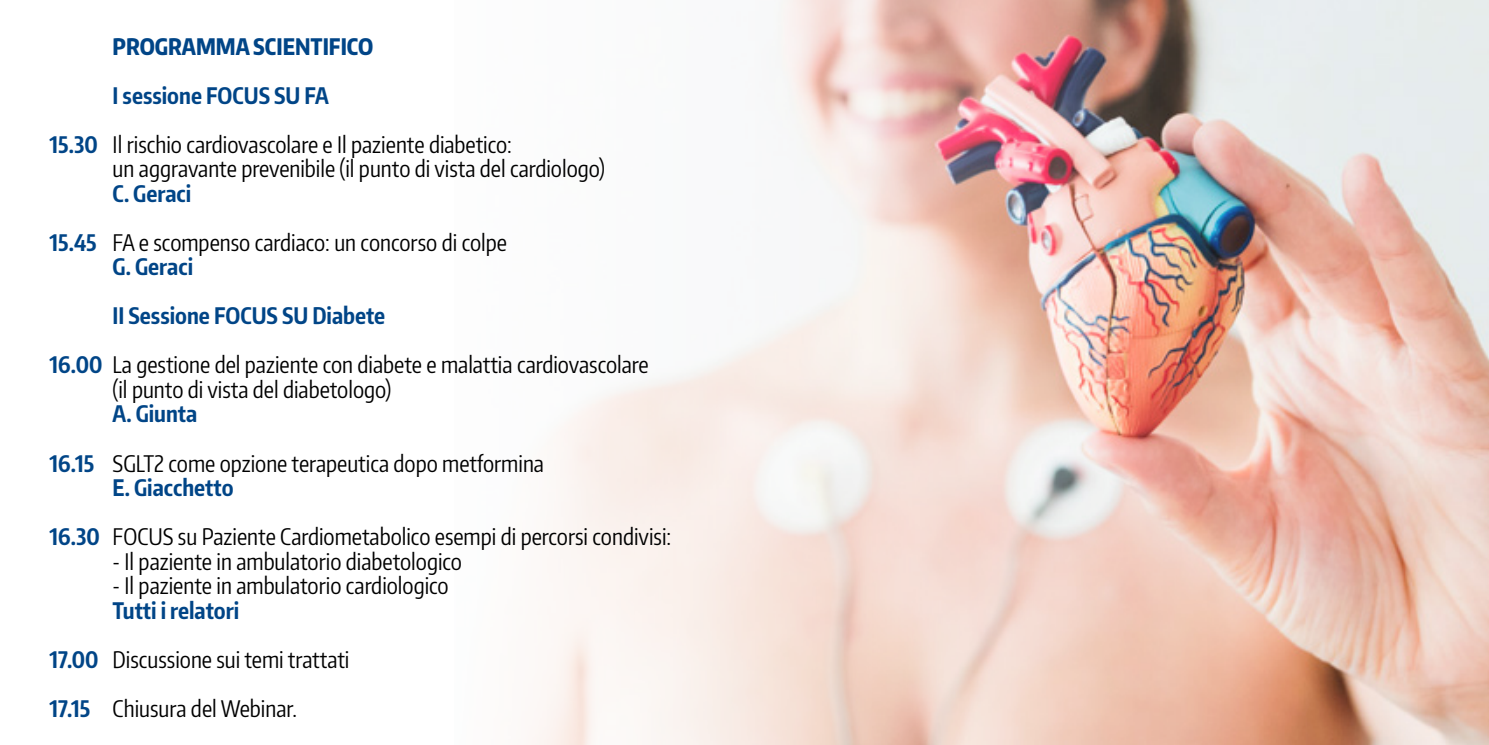
<style>
.page{position:relative;width:1489px;height:745px;background:#fff}
.page>*{position:absolute;margin:0;border:0;box-sizing:border-box;transform-origin:0 0}
.t1{font:22.75px/49px "Encode Sans Compressed";color:#000}
.t2{font:700 22.75px "Encode Sans Compressed";color:#014587}
.t3{font:800 22.75px "Encode Sans Compressed";color:#014587}
.s1{font-weight:700;color:#014587}
</style>
<div class="page">
<img style="left:531px;top:0;width:957px;height:744px">
<p class="t3" style="left:113px;top:31px;width:262px">PROGRAMMA SCIENTIFICO</p>
<p class="t1" style="left:50px;top:70px;width:464px;text-indent:63px"><span class="s1">I sessione FOCUS SU FA<br>15.30</span> Il rischio cardiovascolare e Il paziente diabetico:</p>
<p class="t1" style="left:113px;top:143px;width:494px">un aggravante prevenibile (il punto di vista del cardiologo)</p>
<p class="t1" style="left:50px;top:168px;width:459px;text-indent:63px"><span class="s1">C. Geraci<br>15.45</span> FA e scompenso cardiaco: un concorso di colpe</p>
<p class="t2" style="left:113px;top:252px;width:82px">G. Geraci</p>
<p class="t2" style="left:113px;top:301px;width:274px">II Sessione FOCUS SU Diabete</p>
<p class="t1" style="left:50px;top:339px;width:600px"><span class="s1">16.00</span> La gestione del paziente con diabete e malattia cardiovascolare</p>
<p class="t1" style="left:113px;top:364px;width:280px">(il punto di vista del diabetologo)</p>
<p class="t1" style="left:50px;top:388px;width:496px;text-indent:63px"><span class="s1">A. Giunta<br>16.15</span> SGLT2 come opzione terapeutica dopo metformina</p>
<p class="t1" style="left:50px;top:462px;width:623px;text-indent:63px"><span class="s1">E. Giacchetto<br>16.30</span> FOCUS su Paziente Cardiometabolico esempi di percorsi condivisi:</p>
<p class="t1" style="left:113px;top:535px;width:351px">- Il paziente in ambulatorio diabetologico</p>
<p class="t1" style="left:113px;top:560px;width:337px">- Il paziente in ambulatorio cardiologico</p>
<p class="t1" style="left:50px;top:584px;width:301px;text-indent:63px"><span class="s1">Tutti i relatori<br>17.00</span> Discussione sui temi trattati<br><span class="s1">17.15</span> Chiusura del Webinar.</p>
</div>
